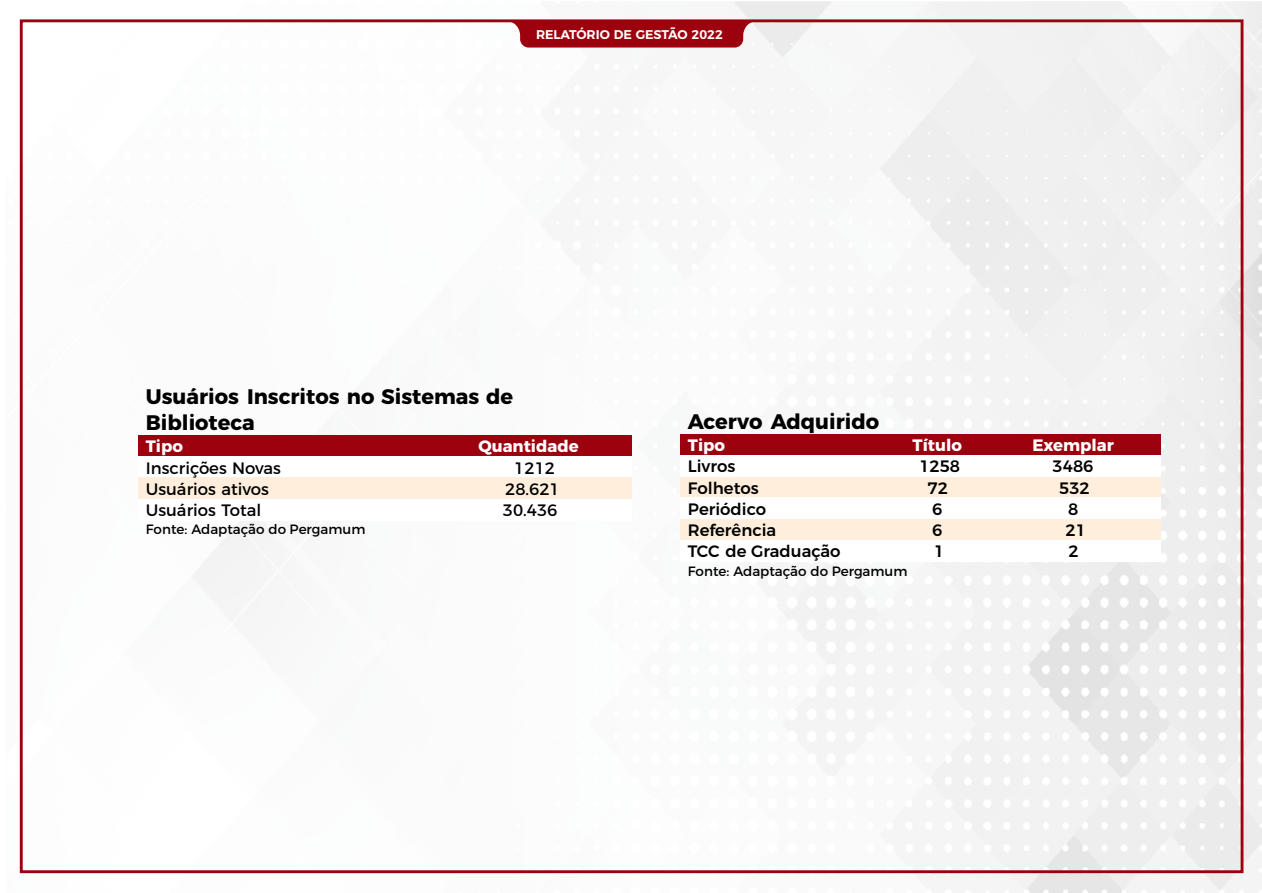
<style>
.page{position:relative;width:1262px;height:893px;background:#fff}
.page>*{position:absolute;margin:0;border:0;box-sizing:border-box;transform-origin:0 0}
.t1{font:700 21px/25.7px "Montserrat";color:#000}
.t2{font:500 16.5px "Montserrat";color:#000}
.t3{font:16.5px "Montserrat";color:#000}
.t4{font:700 16.5px "Montserrat";color:#fff}
.t5{font:13.5px "Montserrat";color:#000}
.t6{font:600 12.6px "Montserrat";color:#fff}
</style>
<div class="page">
<img style="left:19px;top:1px;width:1242px;height:892px">
<svg style="left:506px;top:21px;width:251px;height:27px;background:#a61e29"></svg>
<div style="left:138px;top:436px;width:289px;height:20px;background:#9c020e"></div>
<div style="left:427px;top:436px;width:205px;height:20px;background:#9c020e"></div>
<div style="left:138px;top:456px;width:289px;height:21px;background:#fff"></div>
<div style="left:427px;top:456px;width:205px;height:21px;background:#fff"></div>
<div style="left:138px;top:477px;width:289px;height:22px;background:#feeedb"></div>
<div style="left:427px;top:477px;width:205px;height:22px;background:#feeedb"></div>
<div style="left:138px;top:499px;width:289px;height:21px;background:#fff"></div>
<div style="left:427px;top:499px;width:205px;height:21px;background:#fff"></div>
<div style="left:680px;top:434px;width:208px;height:22px;background:#9c020e"></div>
<div style="left:888px;top:434px;width:98px;height:22px;background:#9c020e"></div>
<div style="left:986px;top:434px;width:174px;height:22px;background:#9c020e"></div>
<div style="left:680px;top:456px;width:208px;height:21px;background:#fff"></div>
<div style="left:888px;top:456px;width:98px;height:21px;background:#fff"></div>
<div style="left:986px;top:456px;width:174px;height:21px;background:#fff"></div>
<div style="left:680px;top:477px;width:208px;height:20px;background:#feeedb"></div>
<div style="left:888px;top:477px;width:98px;height:20px;background:#feeedb"></div>
<div style="left:986px;top:477px;width:174px;height:20px;background:#feeedb"></div>
<div style="left:680px;top:497px;width:208px;height:22px;background:#fff"></div>
<div style="left:888px;top:497px;width:98px;height:22px;background:#fff"></div>
<div style="left:986px;top:497px;width:174px;height:22px;background:#fff"></div>
<div style="left:680px;top:519px;width:208px;height:21px;background:#feeedb"></div>
<div style="left:888px;top:519px;width:98px;height:21px;background:#feeedb"></div>
<div style="left:986px;top:519px;width:174px;height:21px;background:#feeedb"></div>
<div style="left:680px;top:540px;width:208px;height:21px;background:#fff"></div>
<div style="left:888px;top:540px;width:98px;height:21px;background:#fff"></div>
<div style="left:986px;top:540px;width:174px;height:21px;background:#fff"></div>
<p class="t6" style="left:536px;top:27px;width:188px">RELATÓRIO DE GESTÃO 2022</p>
<p class="t1" style="left:146px;top:384px;width:369px">Usuários Inscritos no Sistemas de<br>Biblioteca</p>
<p class="t4" style="left:146px;top:436px;width:39px">Tipo</p>
<p class="t4" style="left:478px;top:436px;width:102px">Quantidade</p>
<p class="t3" style="left:146px;top:457px;width:137px">Inscrições Novas</p>
<p class="t3" style="left:514px;top:457px;width:42px">1212</p>
<p class="t3" style="left:146px;top:479px;width:125px">Usuários ativos</p>
<p class="t3" style="left:505px;top:479px;width:56px">28.621</p>
<p class="t3" style="left:146px;top:500px;width:117px">Usuários Total</p>
<p class="t3" style="left:503px;top:500px;width:56px">30.436</p>
<p class="t5" style="left:146px;top:521px;width:221px">Fonte: Adaptação do Pergamum</p>
<p class="t1" style="left:688px;top:408px;width:193px">Acervo Adquirido</p>
<p class="t4" style="left:688px;top:435px;width:39px">Tipo</p>
<p class="t4" style="left:912px;top:435px;width:51px">Título</p>
<p class="t4" style="left:1032px;top:435px;width:83px">Exemplar</p>
<p class="t2" style="left:688px;top:456px;width:49px">Livros</p>
<p class="t2" style="left:919px;top:456px;width:42px">1258</p>
<p class="t2" style="left:1052px;top:456px;width:42px">3486</p>
<p class="t2" style="left:688px;top:477px;width:72px">Folhetos</p>
<p class="t2" style="left:927px;top:477px;width:22px">72</p>
<p class="t2" style="left:1059px;top:477px;width:32px">532</p>
<p class="t2" style="left:688px;top:499px;width:80px">Periódico</p>
<p class="t2" style="left:932px;top:499px;width:12px">6</p>
<p class="t2" style="left:1068px;top:499px;width:12px">8</p>
<p class="t2" style="left:688px;top:520px;width:90px">Referência</p>
<p class="t2" style="left:932px;top:520px;width:12px">6</p>
<p class="t2" style="left:1065px;top:520px;width:22px">21</p>
<p class="t2" style="left:688px;top:541px;width:154px">TCC de Graduação</p>
<p class="t2" style="left:934px;top:541px;width:12px">1</p>
<p class="t2" style="left:1068px;top:541px;width:12px">2</p>
<p class="t5" style="left:688px;top:562px;width:221px">Fonte: Adaptação do Pergamum</p>
</div>
